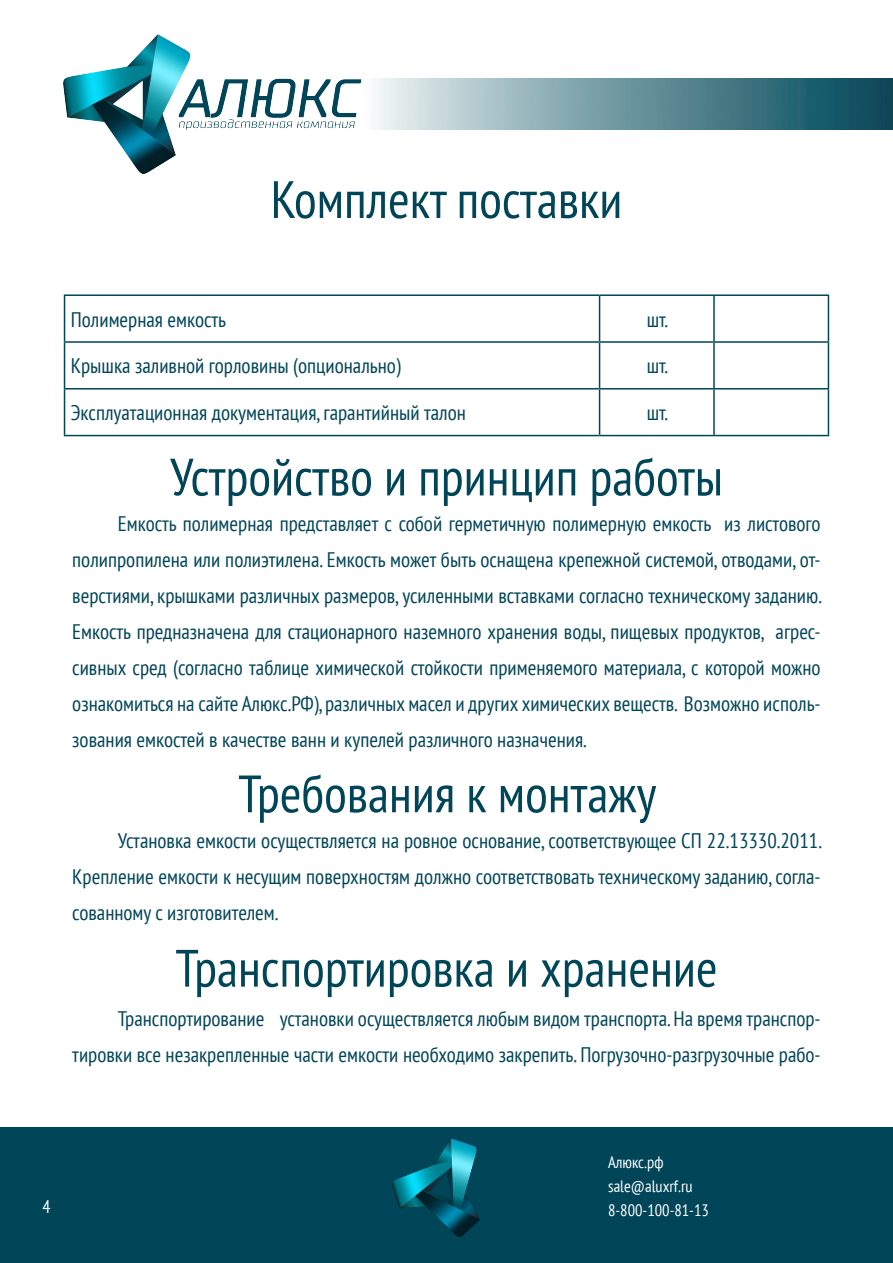
<style>
.page{position:relative;width:893px;height:1263px;background:#fff}
.page>*{position:absolute;margin:0;border:0;box-sizing:border-box;transform-origin:0 0}
.t1{font:condensed 52.5px "PT Sans";color:#014558}
.t2{font:condensed 21px/36px "PT Sans";color:#014558;text-align:justify}
.t3{font:condensed 18px "PT Sans";color:#fff}
.t4{font:condensed 16.5px "PT Sans";color:#fff}
</style>
<div class="page">
<div style="left:0;top:1127px;width:893px;height:136px;background:#014558"></div>
<img style="left:64px;top:34px;width:297px;height:140px">
<img style="left:361px;top:79px;width:532px;height:51px">
<img style="left:392px;top:1138px;width:87px;height:98px">
<hr style="left:599px;top:296px;width:1px;height:45px;background:#014558">
<hr style="left:599px;top:343px;width:1px;height:45px;background:#014558">
<hr style="left:599px;top:389px;width:1px;height:46px;background:#014558">
<hr style="left:64px;top:294px;width:536px;height:2px;background:#014558">
<hr style="left:64px;top:296px;width:1px;height:45px;background:#014558">
<hr style="left:600px;top:294px;width:114px;height:2px;background:#014558">
<hr style="left:714px;top:294px;width:115px;height:2px;background:#014558">
<hr style="left:713px;top:296px;width:2px;height:45px;background:#014558">
<hr style="left:828px;top:296px;width:1px;height:45px;background:#014558">
<hr style="left:64px;top:341px;width:536px;height:2px;background:#014558">
<hr style="left:64px;top:343px;width:1px;height:45px;background:#014558">
<hr style="left:600px;top:341px;width:114px;height:2px;background:#014558">
<hr style="left:714px;top:341px;width:115px;height:2px;background:#014558">
<hr style="left:713px;top:343px;width:2px;height:45px;background:#014558">
<hr style="left:828px;top:343px;width:1px;height:45px;background:#014558">
<hr style="left:64px;top:388px;width:536px;height:1px;background:#014558">
<hr style="left:64px;top:389px;width:1px;height:46px;background:#014558">
<hr style="left:600px;top:388px;width:114px;height:1px;background:#014558">
<hr style="left:714px;top:388px;width:115px;height:1px;background:#014558">
<hr style="left:713px;top:389px;width:2px;height:46px;background:#014558">
<hr style="left:828px;top:389px;width:1px;height:46px;background:#014558">
<hr style="left:64px;top:435px;width:536px;height:1px;background:#014558">
<hr style="left:600px;top:435px;width:114px;height:1px;background:#014558">
<hr style="left:714px;top:435px;width:115px;height:1px;background:#014558">
<p class="t1" style="left:271px;top:166px;width:353px">Комплект поставки</p>
<p class="t2" style="left:71px;top:301px;width:157px">Полимерная емкость</p>
<p class="t2" style="left:647px;top:301px;width:23px">шт.</p>
<p class="t2" style="left:71px;top:347px;width:332px">Крышка заливной горловины (опционально)</p>
<p class="t2" style="left:647px;top:347px;width:23px">шт.</p>
<p class="t2" style="left:71px;top:394px;width:397px">Эксплуатационная документация, гарантийный талон</p>
<p class="t2" style="left:647px;top:394px;width:23px">шт.</p>
<p class="t1" style="left:170px;top:443px;width:555px">Устройство и принцип работы</p>
<p class="t2" style="left:72px;top:505px;width:751px;text-indent:45px">Емкость полимерная представляет с собой герметичную полимерную емкость из листового полипропилена или полиэтилена. Емкость может быть оснащена крепежной системой, отводами, от&shy;верстиями, крышками различных размеров, усиленными вставками согласно техническому заданию.<br>Емкость предназначена для стационарного наземного хранения воды, пищевых продуктов, агрес&shy;сивных сред (согласно таблице химической стойкости применяемого материала, с которой можно ознакомиться на сайте Алюкс.РФ), различных масел и других химических веществ. Возможно исполь&shy;зования емкостей в качестве ванн и купелей различного назначения.</p>
<p class="t1" style="left:238px;top:760px;width:420px">Требования к монтажу</p>
<p class="t2" style="left:72px;top:822px;width:751px;text-indent:45px">Установка емкости осуществляется на ровное основание, соответствующее СП 22.13330.2011.<br>Крепление емкости к несущим поверхностям должно соответствовать техническому заданию, согла&shy;сованному с изготовителем.</p>
<p class="t1" style="left:175px;top:934px;width:544px">Транспортировка и хранение</p>
<p class="t2" style="left:72px;top:1000px;width:750px;text-align:right">Транспортирование установки осуществляется любым видом транспорта. На время транспор&shy;тировки все незакрепленные части емкости необходимо закрепить. Погрузочно-разгрузочные рабо-</p>
<p class="t3" style="left:43px;top:1195px;width:10px">4</p>
<p class="t4" style="left:608px;top:1151px;width:57px">Алюкс.рф</p>
<p class="t4" style="left:608px;top:1175px;width:86px">sale@aluxrf.ru</p>
<p class="t4" style="left:608px;top:1199px;width:102px">8-800-100-81-13</p>
</div>
